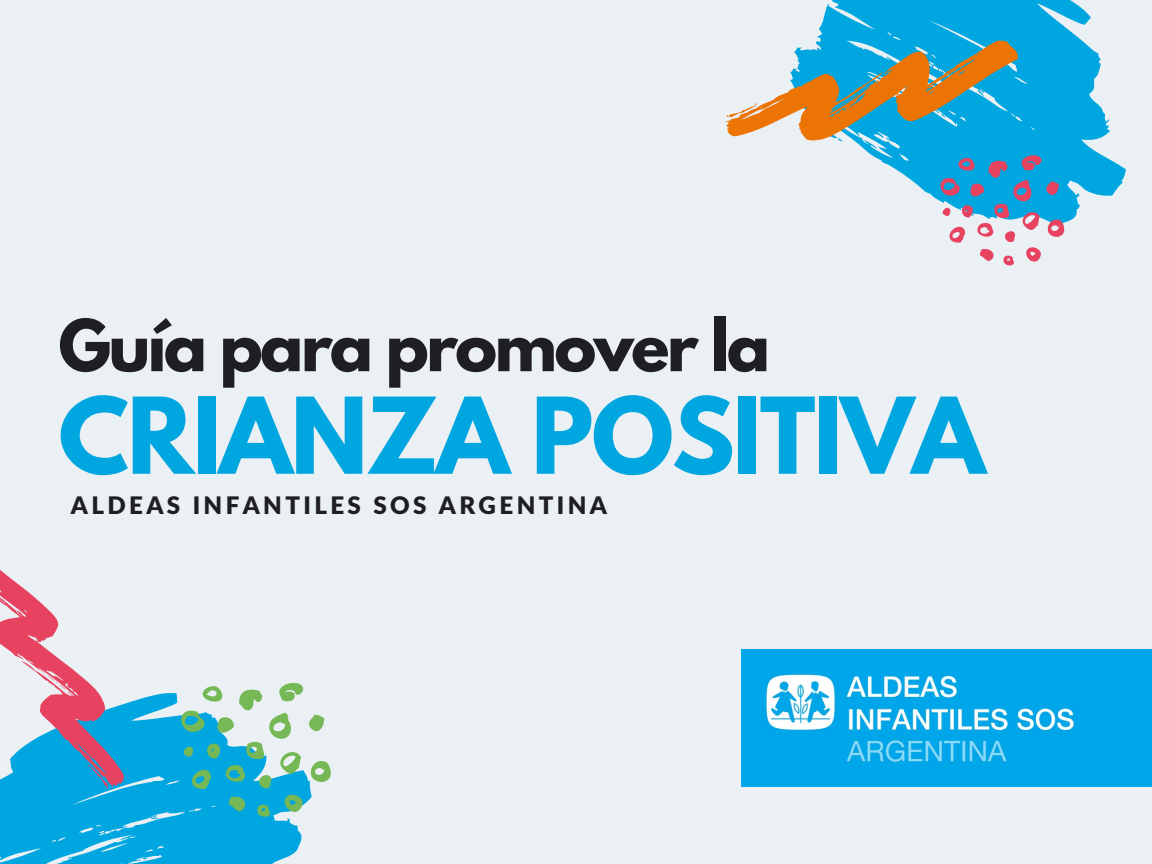
<style>
.page{position:relative;width:1152px;height:864px;background:#eaf0f4}
.page>*{position:absolute;margin:0;border:0;box-sizing:border-box;transform-origin:0 0}
.t1{font:700 93.6px "League Spartan";letter-spacing:-.02em;color:#00a6e0}
.t2{font:700 63.45px "League Spartan";letter-spacing:-.04em;color:#1f1e24}
.t3{font:900 24.15px "Lato";letter-spacing:.14em;color:#1f1e24}
</style>
<div class="page">
<svg style="left:0;top:682px;width:302px;height:182px;fill:#00a6e0"></svg>
<svg style="left:0;top:570px;width:152px;height:229px"></svg>
<svg style="left:47px;top:674px;width:19px;height:18px"></svg>
<svg style="left:821px;top:0;width:305px;height:231px;fill:#00a6e0"></svg>
<svg style="left:725px;top:24px;width:302px;height:145px"></svg>
<svg style="left:838px;top:93px;width:23px;height:14px"></svg>
<svg style="left:940px;top:155px;width:124px;height:111px"></svg>
<svg style="left:181px;top:683px;width:150px;height:134px"></svg>
<img style="left:741px;top:649px;width:411px;height:137px">
<h2 class="t2" style="left:58px;top:314px;width:713px">Guía para promover la</h2>
<h1 class="t1" style="left:58px;top:390px;width:928px">CRIANZA POSITIVA</h1>
<p class="t3" style="left:71px;top:490px;width:538px">ALDEAS INFANTILES SOS ARGENTINA</p>
</div>
